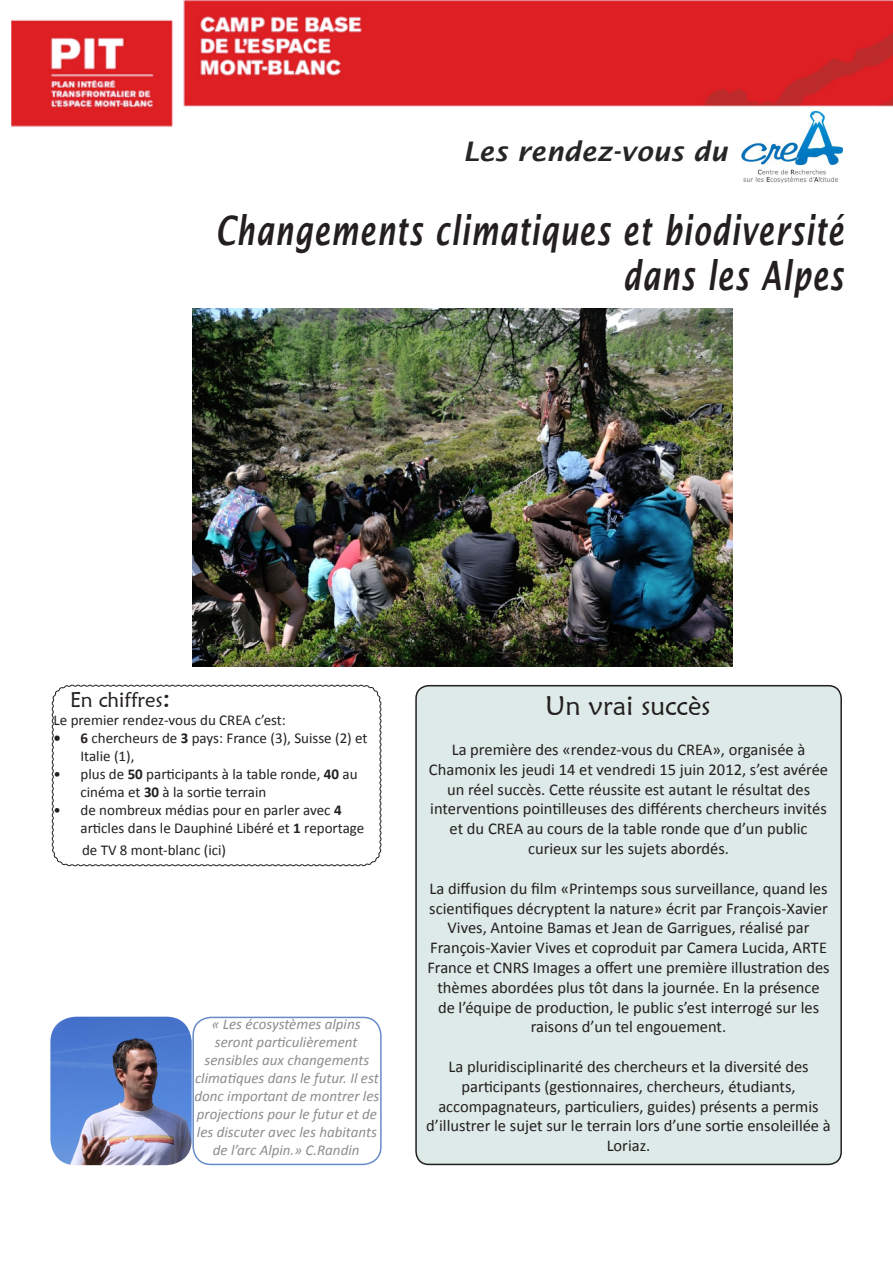
<style>
.page{position:relative;width:893px;height:1263px;background:#fff}
.page>*{position:absolute;margin:0;border:0;box-sizing:border-box;transform-origin:0 0}
.t1{font:italic 600 40.5px "Lucida Sans";letter-spacing:.035em;color:#231f20;scale:.7 1}
.témoignage{font:italic 600 27px "Lucida Sans";color:#282526}
.t2{font:27px "Maiandra GD";color:#231f20}
.t3{font:21px "Maiandra GD";color:#231f20}
.t4{font:16.5px/19.8px "Calibri";color:#231f20;text-align:center}
.t5{font:15px/18px "Calibri";color:#231f20}
.témoignage-2{font:italic 15px/18px "Calibri";color:#8b8d90;text-align:center}
.s1{font-size:27px}
.s2{font-weight:700}
</style>
<div class="page">
<img style="left:11px;top:0;width:882px;height:127px">
<div style="left:416px;top:686px;width:425px;height:478px;background:#ddeae7;border-radius:13px"></div>
<div style="left:415px;top:685px;width:427px;height:480px;border:2px solid #231f20;border-radius:13px"></div>
<img style="left:741px;top:112px;width:102px;height:71px">
<svg style="left:51px;top:684px;width:331px;height:182px"></svg>
<div style="left:192px;top:1017px;width:190px;height:148px;border:2px solid #668bc7;border-radius:18px"></div>
<img style="left:50px;top:1017px;width:142px;height:148px">
<img style="left:192px;top:308px;width:540px;height:359px">
<p class="témoignage" style="left:463px;top:136px;width:266px">Les rendez-vous du</p>
<p class="t1" style="left:216px;top:207px;width:898px">Changements climatiques et biodiversité</p>
<p class="t1" style="left:623px;top:252px;width:317px">dans les Alpes</p>
<p class="t3" style="left:70px;top:687px;width:102px">En chiffres<span class="s1">:</span></p>
<p class="t5" style="left:54px;top:711px;width:234px">Le premier rendez-vous du CREA c’est:</p>
<p class="t5" style="left:81px;top:729px;width:289px;text-indent:-27px"><span class="s2">• 6</span> chercheurs de <span class="s2">3</span> pays: France (3), Suisse (2) et<br>Italie (1),</p>
<p class="t5" style="left:81px;top:765px;width:279px;text-indent:-27px">• plus de <span class="s2">50</span> participants à la table ronde, <span class="s2">40</span> au cinéma et <span class="s2">30</span> à la sortie terrain</p>
<p class="t5" style="left:81px;top:801px;width:285px;text-indent:-27px">• de nombreux médias pour en parler avec <span class="s2">4 </span>articles dans le Dauphiné Libéré et <span class="s2">1</span> reportage</p>
<p class="t5" style="left:82px;top:841px;width:146px">de TV 8 mont-blanc (ici)</p>
<p class="témoignage-2" style="left:194px;top:1015px;width:186px">« Les écosystèmes alpins seront particulièrement sensibles aux changements climatiques dans le futur. Il est donc important de montrer les projections pour le futur et de les discuter avec les habitants de l’arc Alpin.» C.Randin</p>
<p class="t2" style="left:545px;top:689px;width:167px">Un vrai succès</p>
<p class="t4" style="left:429px;top:740px;width:401px">La première des «rendez-vous du CREA», organisée à Chamonix les jeudi 14 et vendredi 15 juin 2012, s’est avérée un réel succès. Cette réussite est autant le résultat des interventions pointilleuses des différents chercheurs invités et du CREA au cours de la table ronde que d’un public curieux sur les sujets abordés.</p>
<p class="t4" style="left:427px;top:878px;width:404px">La diffusion du film «Printemps sous surveillance, quand les scientifiques décryptent la nature» écrit par François-Xavier Vives, Antoine Bamas et Jean de Garrigues, réalisé par François-Xavier Vives et coproduit par Camera Lucida, ARTE France et CNRS Images a offert une première illustration des thèmes abordées plus tôt dans la journée. En la présence de l’équipe de production, le public s’est interrogé sur les raisons d’un tel engouement.</p>
<p class="t4" style="left:426px;top:1056px;width:406px">La pluridisciplinarité des chercheurs et la diversité des participants (gestionnaires, chercheurs, étudiants, accompagnateurs, particuliers, guides) présents a permis d’illustrer le sujet sur le terrain lors d’une sortie ensoleillée à Loriaz.</p>
</div>
